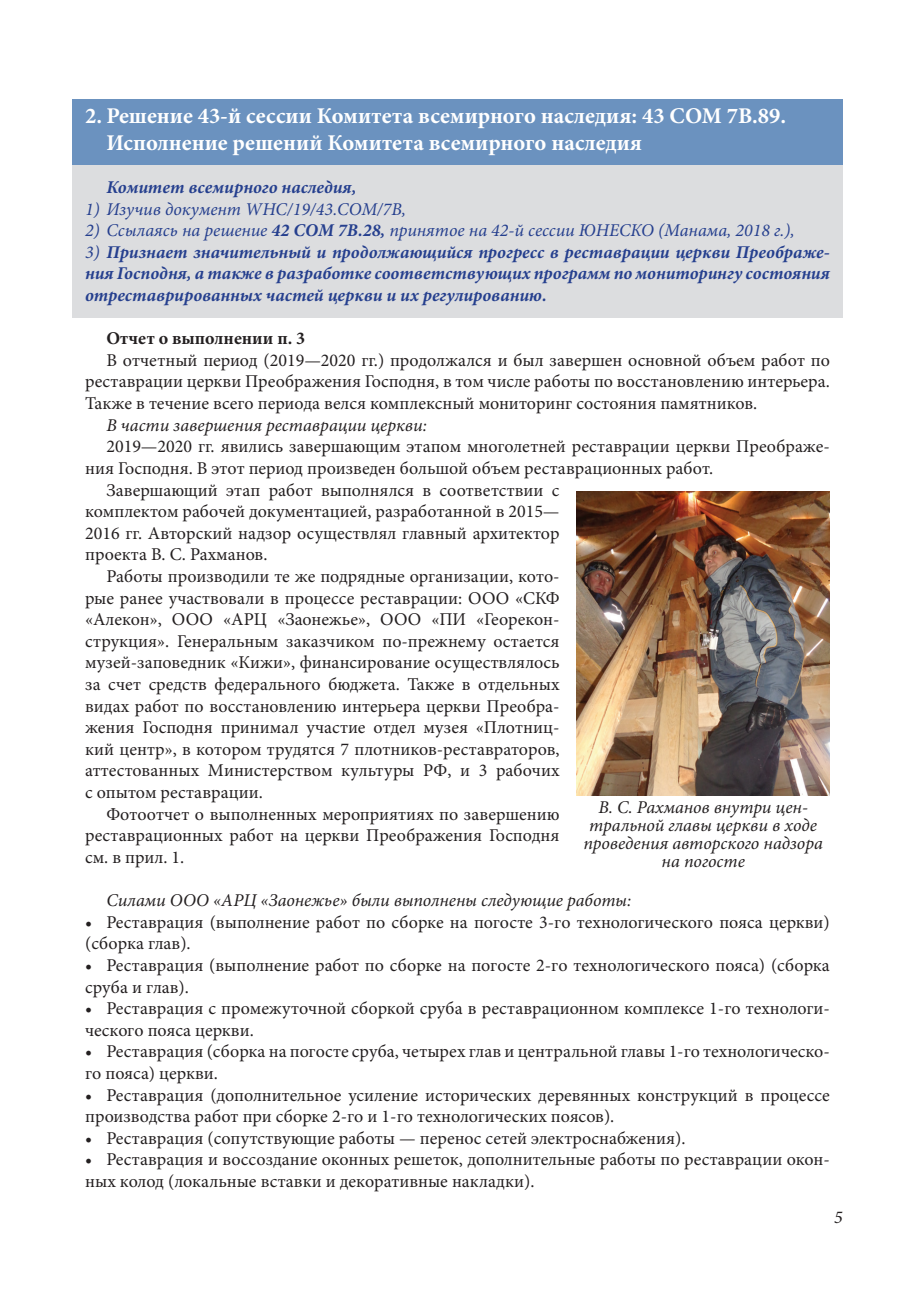
<style>
.page{position:relative;width:915px;height:1306px;background:#fff}
.page>*{position:absolute;margin:0;border:0;box-sizing:border-box;transform-origin:0 0}
.t1{font:700 22.5px/27px "Minion Pro";color:#fff}
.t2{font:18px/21.6px "Minion Pro";color:#231f20}
.t3{font:italic 700 18px/21.6px "Minion Pro";color:#253f8e;text-align:justify}
.t4{font:italic 18px/18px "Minion Pro";color:#231f20;text-align:center}
.t5{font:italic 18px "Minion Pro";color:#253f8e}
.t6{font:700 18px "Minion Pro";color:#231f20}
.s1{font-weight:700}
.s2{font-weight:400}
</style>
<div class="page">
<div style="left:72px;top:165px;width:770px;height:153px;background:#dcdddf"></div>
<div style="left:72px;top:99px;width:770px;height:66px;background:#6b92bf"></div>
<img style="left:576px;top:491px;width:253px;height:304px">
<p class="t1" style="left:106px;top:102px;width:681px;text-indent:-21px">2. Решение 43-й сессии Комитета всемирного наследия: 43 COM 7B.89.<br>Исполнение решений Комитета всемирного наследия</p>
<p class="t3" style="left:106px;top:176px;width:251px">Комитет всемирного наследия,</p>
<p class="t5" style="left:85px;top:196px;width:322px">1) Изучив документ WHC/19/43.COM/7B,</p>
<p class="t5" style="left:85px;top:218px;width:710px">2) Ссылаясь на решение <span class="s1">42 COM 7B.28,</span> принятое на 42-й сессии ЮНЕСКО (Манама, 2018 г.),</p>
<p class="t3" style="left:85px;top:241px;width:746px"><span class="s2">3)</span> Признает значительный и продолжающийся прогресс в реставрации церкви Преображе&shy;ния Господня, а также в разработке соответствующих программ по мониторингу состояния отреставрированных частей церкви и их регулированию.</p>
<p class="t6" style="left:106px;top:326px;width:200px">Отчет о выполнении п. 3</p>
<p class="t2" style="left:85px;top:349px;width:746px;text-align:justify;text-indent:21px">В отчетный период (2019—2020 гг.) продолжался и был завершен основной объем работ по реставрации церкви Преображения Господня, в том числе работы по восстановлению интерьера.<br>Также в течение всего периода велся комплексный мониторинг состояния памятников.</p>
<p class="t4" style="left:106px;top:416px;width:322px">В части завершения реставрации церкви:</p>
<p class="t2" style="left:106px;top:436px;width:724px">2019—2020 гг. явились завершающим этапом многолетней реставрации церкви Преображе-</p>
<p class="t2" style="left:85px;top:457px;width:629px">ния Господня. В этот период произведен большой объем реставрационных работ.</p>
<p class="t2" style="left:106px;top:479px;width:454px">Завершающий этап работ выполнялся в соответствии с</p>
<p class="t2" style="left:85px;top:500px;width:476px">комплектом рабочей документацией, разработанной в 2015—</p>
<p class="t2" style="left:85px;top:522px;width:476px">2016 гг. Авторский надзор осуществлял главный архитектор</p>
<p class="t2" style="left:85px;top:544px;width:184px">проекта В. С. Рахманов.</p>
<p class="t2" style="left:106px;top:565px;width:454px">Работы производили те же подрядные организации, кото-</p>
<p class="t2" style="left:85px;top:587px;width:476px">рые ранее участвовали в процессе реставрации: ООО «СКФ</p>
<p class="t2" style="left:85px;top:608px;width:476px">«Алекон», ООО «АРЦ «Заонежье», ООО «ПИ «Георекон-</p>
<p class="t2" style="left:85px;top:630px;width:476px">струкция». Генеральным заказчиком по-прежнему остается</p>
<p class="t2" style="left:85px;top:652px;width:476px">музей-заповедник «Кижи», финансирование осуществлялось</p>
<p class="t2" style="left:85px;top:673px;width:476px">за счет средств федерального бюджета. Также в отдельных</p>
<p class="t2" style="left:85px;top:695px;width:476px">видах работ по восстановлению интерьера церкви Преобра-</p>
<p class="t2" style="left:85px;top:716px;width:476px">жения Господня принимал участие отдел музея «Плотниц-</p>
<p class="t2" style="left:85px;top:738px;width:476px">кий центр», в котором трудятся 7 плотников-реставраторов,</p>
<p class="t2" style="left:85px;top:760px;width:476px">аттестованных Министерством культуры РФ, и 3 рабочих</p>
<p class="t2" style="left:85px;top:781px;width:179px">с опытом реставрации.</p>
<p class="t2" style="left:106px;top:803px;width:454px">Фотоотчет о выполненных мероприятиях по завершению</p>
<p class="t2" style="left:85px;top:824px;width:476px">реставрационных работ на церкви Преображения Господня</p>
<p class="t2" style="left:85px;top:846px;width:101px">см. в прил. 1.</p>
<p class="t4" style="left:106px;top:891px;width:526px">Силами ООО «АРЦ «Заонежье» были выполнены следующие работы:</p>
<p class="t2" style="left:85px;top:911px;width:746px">• Реставрация (выполнение работ по сборке на погосте 3-го технологического пояса церкви) (сборка глав).</p>
<p class="t2" style="left:85px;top:954px;width:746px">• Реставрация (выполнение работ по сборке на погосте 2-го технологического пояса) (сборка сруба и глав).</p>
<p class="t2" style="left:85px;top:997px;width:746px">• Реставрация с промежуточной сборкой сруба в реставрационном комплексе 1-го технологи&shy;ческого пояса церкви.</p>
<p class="t2" style="left:85px;top:1040px;width:746px">• Реставрация (сборка на погосте сруба, четырех глав и центральной главы 1-го технологическо&shy;го пояса) церкви.</p>
<p class="t2" style="left:85px;top:1084px;width:746px">• Реставрация (дополнительное усиление исторических деревянных конструкций в процессе производства работ при сборке 2-го и 1-го технологических поясов).</p>
<p class="t2" style="left:85px;top:1127px;width:601px">• Реставрация (сопутствующие работы — перенос сетей электроснабжения).</p>
<p class="t2" style="left:85px;top:1148px;width:746px">• Реставрация и воссоздание оконных решеток, дополнительные работы по реставрации окон&shy;ных колод (локальные вставки и декоративные накладки).</p>
<p class="t4" style="left:583px;top:798px;width:241px">В. С. Рахманов внутри цен&shy;тральной главы церкви в ходе проведения авторского надзора на погосте</p>
<p class="t4" style="left:833px;top:1208px;width:10px">5</p>
</div>
